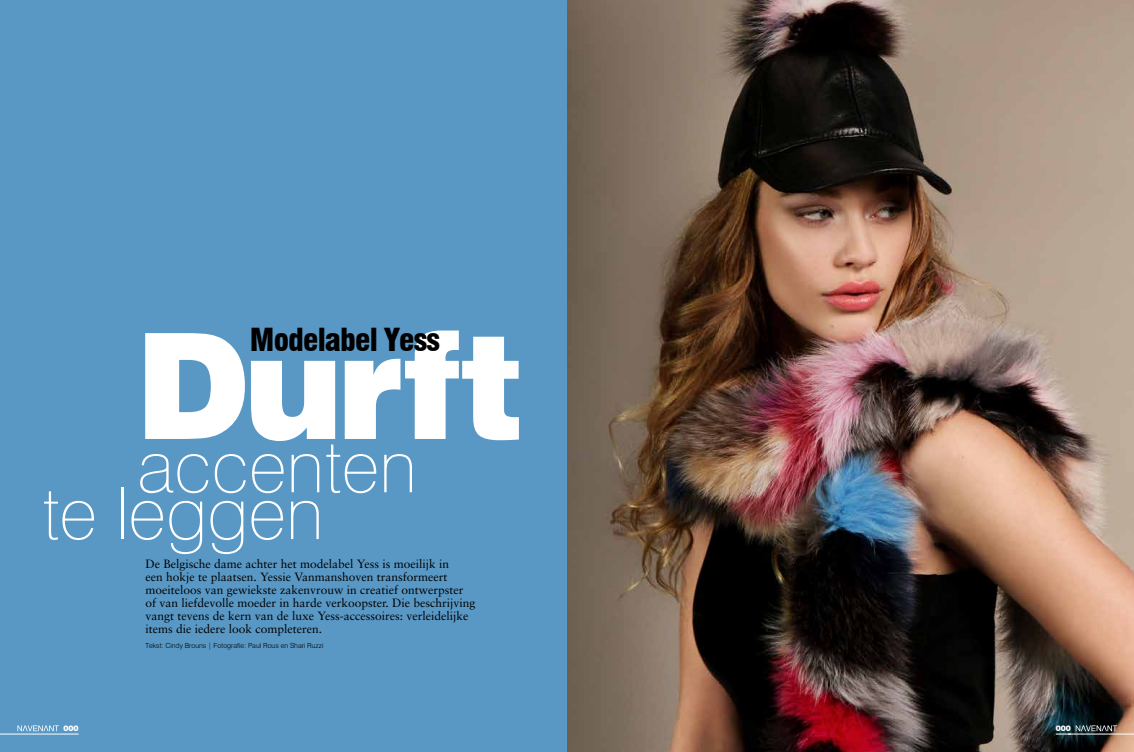
<style>
.page{position:relative;width:1134px;height:752px;background:#fff}
.page>*{position:absolute;margin:0;border:0;box-sizing:border-box;transform-origin:0 0}
.t1{font:900 147px "Swiss 721 BT";letter-spacing:-.025em;color:#fff}
.t2{font:100 72px "Swiss 721 BT";color:#fff}
.t3{font:900 condensed 31px "Swiss 721 BT";letter-spacing:-.03em;color:#000}
.t4{font:12px/13px "Sabon";color:#000}
.t5{font:300 7px "Swiss 721 BT";color:#000}
.t6{font:7px "Swiss 721 BT Black No 2";color:#fff}
</style>
<div class="page">
<img style="left:567px;top:0;width:567px;height:751px">
<div style="left:0;top:0;width:567px;height:751px;background:#5998c5"></div>
<hr style="left:0;top:733px;width:79px;height:1px;background:#fff">
<hr style="left:1068px;top:733px;width:66px;height:1px;background:#fff">
<svg style="left:1056px;top:725px;width:61px;height:9px"></svg>
<svg style="left:17px;top:725px;width:42px;height:5px"></svg>
<h3 class="t3" style="left:250px;top:321px;width:192px">Modelabel Yess</h3>
<h1 class="t1" style="left:135px;top:297px;width:389px">Durft</h1>
<h2 class="t2" style="left:138px;top:422px;width:281px">accenten</h2>
<h2 class="t2" style="left:42px;top:469px;width:283px">te leggen</h2>
<p class="t4" style="left:145px;top:556px;width:332px">De Belgische dame achter het modelabel Yess is moeilijk in<br>een hokje te plaatsen. Yessie Vanmanshoven transformeert moeiteloos van gewiekste zakenvrouw in creatief ontwerpster of van liefdevolle moeder in harde verkoopster. Die beschrijving vangt tevens de kern van de luxe Yess-accessoires: verleidelijke items die iedere look completeren.</p>
<p class="t5" style="left:145px;top:640px;width:180px">Tekst: Cindy Brouns | Fotografie: Paul Rous en Shari Ruzzi</p>
<p class="t6" style="left:63px;top:723px;width:17px">000</p>
<p class="t6" style="left:1056px;top:723px;width:17px">000</p>
</div>
